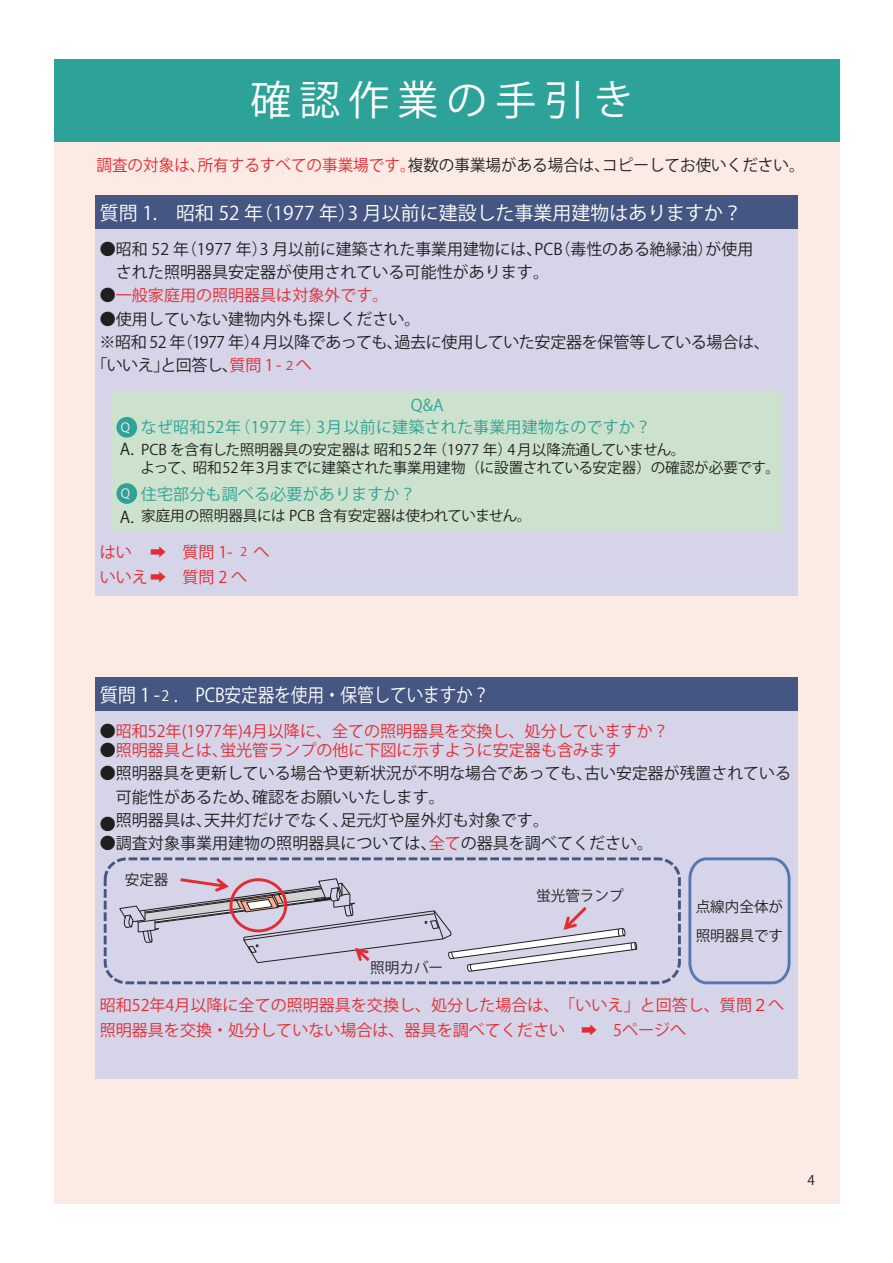
<style>
.page{position:relative;width:893px;height:1263px;background:#fff}
.page>*{position:absolute;margin:0;border:0;box-sizing:border-box;transform-origin:0 0}
.t1{font:40.8px "TBUDR Go Std Bold 90 msp 90 ms RKSJ H";letter-spacing:.2em;color:#fff}
.t2{font:18.9px "TBUDR Go Std Bold 90 msp 90 ms RKSJ H";color:#fff}
.t3{font:16.05px/23.4px "TBUDR Go Std Regular 90 msp 90 ms RKSJ H";color:#211f1e}
.t4{font:16.05px/24.8px "TBUDR Go Std Regular 90 msp 90 ms RKSJ H";color:#e22c32}
.t5{font:16.05px "TBUDR Go Std Bold 90 msp 90 ms RKSJ H";letter-spacing:.01em;color:#2da299}
.t6{font:16.05px "TBUDR Go Std Regular 90 msp 90 ms RKSJ H";letter-spacing:-.03em;color:#211f1e}
.t7{font:16.05px "TBUDR Go Std Regular 90 msp 90 ms RKSJ H";letter-spacing:-.04em;color:#211f1e}
.t8{font:16.05px "TBUDR Go Std Heavy 90 msp 90 ms RKSJ H";color:#2da299}
.t9{font:16.05px "TBUDR Go Std Bold 90 msp 90 ms RKSJ H";color:#211f1e}
.t10{font:14.55px/17.5px "TBUDR Go Std Super Light 90 msp 90 ms RKSJ H";letter-spacing:-.01em;color:#211f1e}
.t11{font:14.55px/29.1px "TBUDR Go Std Regular 90 msp 90 ms RKSJ H";color:#211f1e}
.t12{font:13.5px "Koz Go Pr 6 N";color:#231f20}
.s1{color:#e22c32}
.s2{color:#211f1e}
.s3{font-size:12px;color:#e22c32}
.s4{font-family:"TBUDR Go Std Heavy 90 msp 90 ms RKSJ H";font-size:12.6px;color:#fceae4}
.s5{font-family:"TBUDR Go Std Bold 90 msp 90 ms RKSJ H";font-size:16.05px}
.s6{font-size:12px}
.s7{font-family:"Koz Go Pr 6 N"}
.s8{font-size:14.25px}
</style>
<div class="page">
<div style="left:54px;top:59px;width:785px;height:1145px;background:#fceae4"></div>
<div style="left:95px;top:678px;width:702px;height:400px;background:#d5d4e8"></div>
<div style="left:54px;top:59px;width:785px;height:83px;background:#2da299"></div>
<div style="left:95px;top:195px;width:703px;height:401px;background:#d5d4e8"></div>
<div style="left:112px;top:392px;width:669px;height:139px;background:#cce2cc"></div>
<div style="left:95px;top:195px;width:703px;height:33px;background:#455682"></div>
<div style="left:95px;top:678px;width:703px;height:33px;background:#455682"></div>
<div style="left:104px;top:857px;width:577px;height:127px;border:3px dashed #455682;border-radius:21px"></div>
<svg style="left:688px;top:857px;width:103px;height:128px"></svg>
<div style="left:116px;top:417px;width:21px;height:21px;background:#2da299;border-radius:50%"></div>
<div style="left:116px;top:483px;width:21px;height:21px;background:#2da299;border-radius:50%"></div>
<svg style="left:119px;top:878px;width:518px;height:94px"></svg>
<p class="t1" style="left:250px;top:77px;width:385px">確認作業の手引き</p>
<p class="t3" style="left:96px;top:154px;width:709px"><span class="s1">調査の対象は、所有するすべての事業場です。</span>複数の事業場がある場合は、コピーしてお使いください。</p>
<p class="t2" style="left:100px;top:202px;width:643px">質問 1.　昭和 52 年（1977 年）3 月以前に建設した事業用建物はありますか？</p>
<p class="t3" style="left:100px;top:238px;width:655px">●昭和 52 年（1977 年）3 月以前に建築された事業用建物には、PCB（毒性のある絶縁油）が使用　された照明器具安定器が使用されている可能性があります。</p>
<p class="t4" style="left:100px;top:283px;width:290px"><span class="s2">●</span>一般家庭用の照明器具は対象外です。</p>
<p class="t3" style="left:100px;top:307px;width:322px">●使用していない建物内外も探しください。</p>
<p class="t6" style="left:99px;top:333px;width:671px">※昭和 52 年（1977 年）4 月以降であっても、過去に使用していた安定器を保管等している場合は、</p>
<p class="t7" style="left:91px;top:356px;width:222px">「いいえ」と回答し、<span class="s1">質問 1 -</span> <span class="s3">２</span><span class="s1">へ</span></p>
<p class="t8" style="left:411px;top:396px;width:34px">Q&amp;A</p>
<p class="t5" style="left:121px;top:418px;width:532px"><span class="s4">Q</span> なぜ昭和52年（1977年）3月以前に建築された事業用建物なのですか？</p>
<p class="t9" style="left:120px;top:441px;width:16px">A.</p>
<p class="t10" style="left:141px;top:441px;width:641px">PCB を含有した照明器具の安定器は 昭和5２年（1977 年）4月以降流通していません。<br>よって、昭和52年３月までに建築された事業用建物（に設置されている安定器）の確認が必要です。</p>
<p class="t5" style="left:121px;top:485px;width:296px"><span class="s4">Q</span> 住宅部分も調べる必要がありますか？</p>
<p class="t10" style="left:120px;top:508px;width:413px"><span class="s5">A.</span> 家庭用の照明器具には PCB 含有安定器は使われていません。</p>
<p class="t4" style="left:100px;top:540px;width:171px">はい ➡　質問 1- <span class="s6">2</span> へいいえ➡　質問 2 へ</p>
<p class="t2" style="left:100px;top:684px;width:391px">質問 1 <span class="s7">-</span><span class="s8">2</span> . PCB安定器を使用・保管していますか？</p>
<p class="t4" style="left:100px;top:719px;width:570px"><span class="s2">●</span>昭和52年(1977年)4月以降に、全ての照明器具を交換し、処分していますか？</p>
<p class="t4" style="left:100px;top:738px;width:523px"><span class="s2">●</span>照明器具とは、蛍光管ランプの他に下図に示すように安定器も含みます</p>
<p class="t3" style="left:100px;top:762px;width:692px">●照明器具を更新している場合や更新状況が不明な場合であっても、古い安定器が残置されている　可能性があるため、確認をお願いいたします。<br>　照明器具は、天井灯だけでなく、足元灯や屋外灯も対象です。</p>
<p class="t3" style="left:100px;top:813px;width:18px">●</p>
<p class="t3" style="left:100px;top:832px;width:555px">●調査対象事業用建物の照明器具については、<span class="s1">全て</span>の器具を調べてください。</p>
<p class="t11" style="left:125px;top:865px;width:45px">安定器</p>
<p class="t11" style="left:370px;top:953px;width:74px">照明カバー</p>
<p class="t11" style="left:536px;top:882px;width:89px">蛍光管ランプ</p>
<p class="t11" style="left:695px;top:893px;width:89px">点線内全体が照明器具です</p>
<p class="t4" style="left:100px;top:993px;width:685px">昭和52年4月以降に全ての照明器具を交換し、処分した場合は、「いいえ」と回答し、質問２へ照明器具を交換・処分していない場合は、器具を調べてください　➡　5ページへ</p>
<p class="t12" style="left:807px;top:1172px;width:9px">4</p>
</div>
